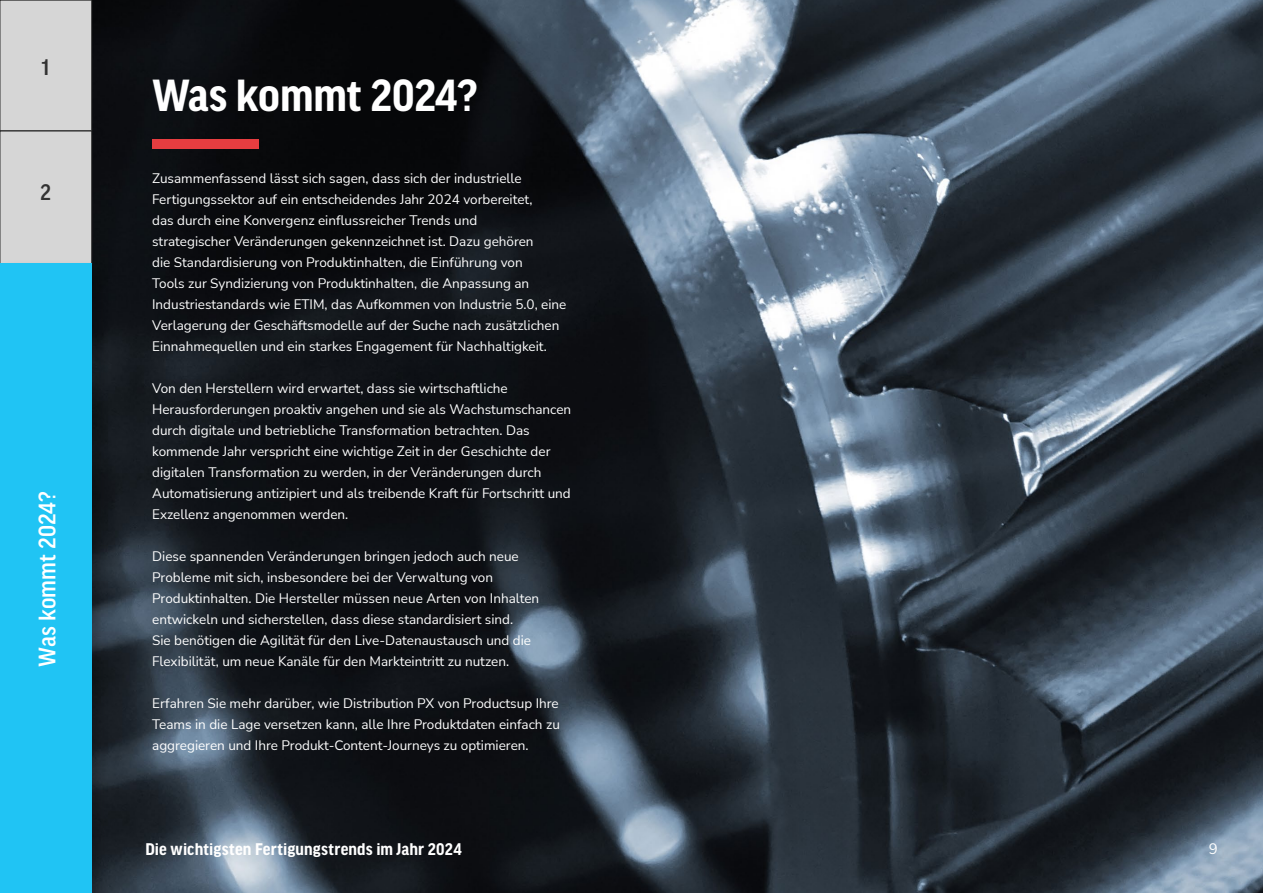
<style>
.page{position:relative;width:1263px;height:893px;background:#fff}
.page>*{position:absolute;margin:0;border:0;box-sizing:border-box;transform-origin:0 0}
.t1{font:700 48px "Good Headline Pro Narr";color:#fff}
.t2{font:500 25.5px "Good Headline Pro Narr";letter-spacing:.005em;color:#fff}
.t3{font:500 24px "Good Headline Pro Narr";color:#323232}
.t4{font:700 18px "Good Headline Pro Narr";letter-spacing:.01em;color:#fff}
.t5{font:15px "Nunito Sans";color:#fff}
.t6{font:13.5px/21px "Nunito Sans";color:#fff}
</style>
<div class="page">
<img style="left:92px;top:0;width:1171px;height:893px">
<div style="left:152px;top:139px;width:107px;height:10px;background:#e63d40"></div>
<div style="left:0;top:0;width:92px;height:131px;background:#d6d6d6"></div>
<div style="left:0;top:0;width:92px;height:131px;border:1px solid #323232"></div>
<div style="left:0;top:131px;width:92px;height:133px;background:#d6d6d6"></div>
<div style="left:0;top:131px;width:92px;height:133px;border:1px solid #323232"></div>
<div style="left:0;top:258px;width:109px;height:635px;background:#000;opacity:.24"></div>
<div style="left:0;top:264px;width:91px;height:629px;background:#20c4f4"></div>
<h3 class="t3" style="left:42px;top:55px;width:9px">1</h3>
<h3 class="t3" style="left:40px;top:181px;width:12px">2</h3>
<h2 class="t2" style="left:35px;top:667px;width:177px;rotate:-90deg">Was kommt 2024?</h2>
<h1 class="t1" style="left:152px;top:71px;width:327px">Was kommt 2024?</h1>
<p class="t6" style="left:152px;top:167px;width:416px">Zusammenfassend lässt sich sagen, dass sich der industrielle Fertigungssektor auf ein entscheidendes Jahr 2024 vorbereitet,<br>das durch eine Konvergenz einflussreicher Trends und<br>strategischer Veränderungen gekennzeichnet ist. Dazu gehören<br>die Standardisierung von Produktinhalten, die Einführung von<br>Tools zur Syndizierung von Produktinhalten, die Anpassung an Industriestandards wie ETIM, das Aufkommen von Industrie 5.0, eine Verlagerung der Geschäftsmodelle auf der Suche nach zusätzlichen Einnahmequellen und ein starkes Engagement für Nachhaltigkeit.</p>
<p class="t6" style="left:152px;top:377px;width:420px">Von den Herstellern wird erwartet, dass sie wirtschaftliche Herausforderungen proaktiv angehen und sie als Wachstumschancen durch digitale und betriebliche Transformation betrachten. Das kommende Jahr verspricht eine wichtige Zeit in der Geschichte der digitalen Transformation zu werden, in der Veränderungen durch Automatisierung antizipiert und als treibende Kraft für Fortschritt und Exzellenz angenommen werden.</p>
<p class="t6" style="left:152px;top:545px;width:389px">Diese spannenden Veränderungen bringen jedoch auch neue Probleme mit sich, insbesondere bei der Verwaltung von Produktinhalten. Die Hersteller müssen neue Arten von Inhalten entwickeln und sicherstellen, dass diese standardisiert sind.<br>Sie benötigen die Agilität für den Live-Datenaustausch und die Flexibilität, um neue Kanäle für den Markteintritt zu nutzen.</p>
<p class="t6" style="left:152px;top:692px;width:409px;text-align:justify">Erfahren Sie mehr darüber, wie Distribution PX von Productsup Ihre Teams in die Lage versetzen kann, alle Ihre Produktdaten einfach zu aggregieren und Ihre Produkt-Content-Journeys zu optimieren.</p>
<h3 class="t4" style="left:145px;top:840px;width:318px">Die wichtigsten Fertigungstrends im Jahr 2024</h3>
<p class="t5" style="left:1209px;top:838px;width:10px">9</p>
</div>
